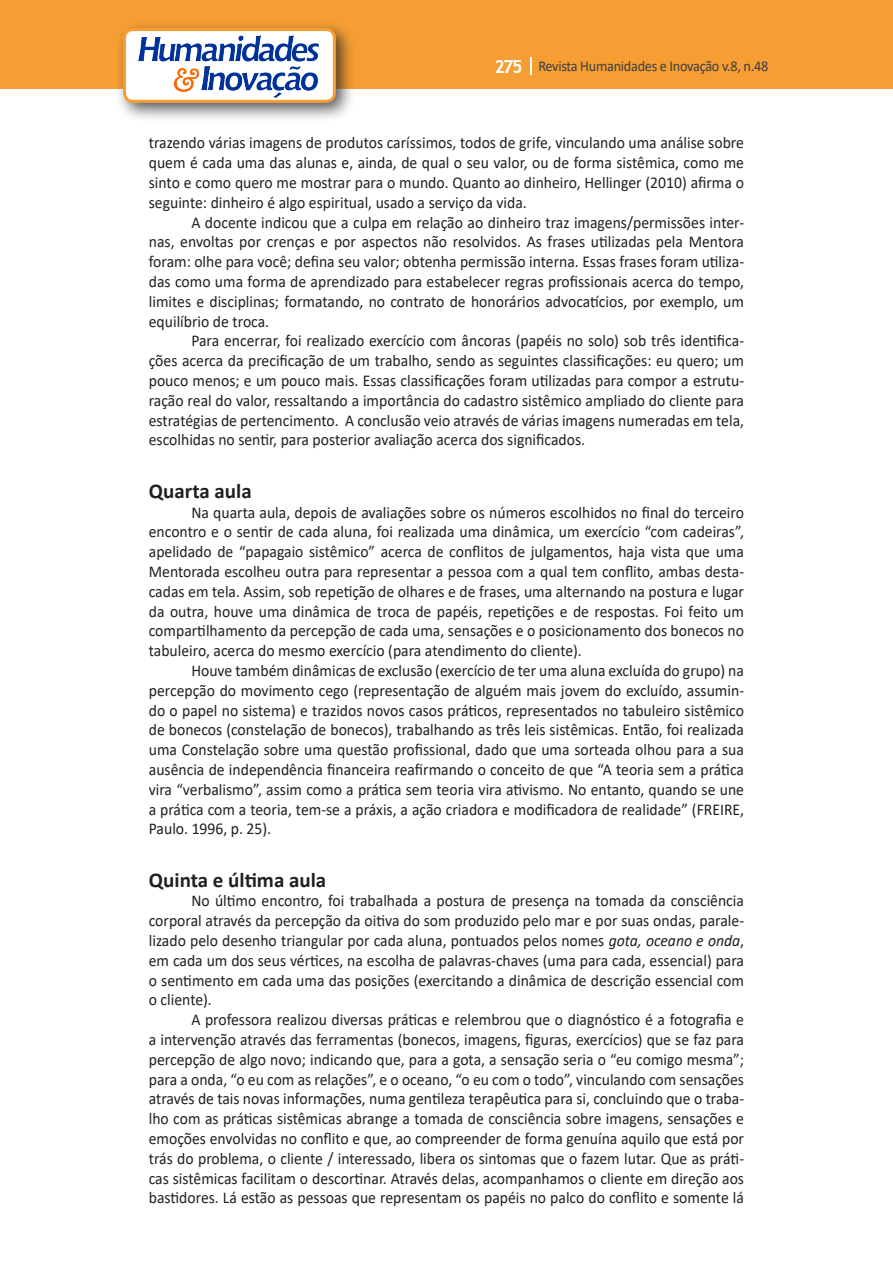
<style>
.page{position:relative;width:893px;height:1263px;background:#fff}
.page>*{position:absolute;margin:0;border:0;box-sizing:border-box;transform-origin:0 0}
.Titulo_2{font:700 21px "Calibri";color:#231f20}
.Texto{font:16.5px/19.8px "Calibri";color:#231f20;text-align:justify;scale:.95 1}
.Texto-2{font:16.5px/19.8px "Calibri";color:#202124;text-align:justify;scale:.95 1}
.t1{font:15px "Calibri";letter-spacing:-.02em;color:#3e3e3f;scale:.95 1}
.s1{font-family:"Trebuchet MS";font-weight:700;font-size:18px;color:#fff}
.s2{font-style:italic}
.s3{color:#231f20}
</style>
<div class="page">
<div style="left:0;top:0;width:893px;height:88px;background:#f69e34"></div>
<svg style="left:530px;top:57px;width:2px;height:18px"></svg>
<div style="left:115px;top:20px;width:241px;height:103px;background:#231f20;opacity:.75"></div>
<div style="left:125px;top:30px;width:209px;height:71px;background:#fff;border-radius:9px"></div>
<img style="left:138px;top:35px;width:181px;height:62px">
<div style="left:123px;top:28px;width:213px;height:75px;border:3px solid #f69e34;border-radius:9px"></div>
<p class="t1" style="left:495px;top:56px;width:290px"><span class="s1">275</span> Revista Humanidades e Inovação v.8, n.48</p>
<p class="Texto" style="left:149px;top:133px;width:628px">trazendo várias imagens de produtos caríssimos, todos de grife, vinculando uma análise sobre quem é cada uma das alunas e, ainda, de qual o seu valor, ou de forma sistêmica, como me sinto e como quero me mostrar para o mundo. Quanto ao dinheiro, Hellinger (2010) afirma o seguinte: dinheiro é algo espiritual, usado a serviço da vida.</p>
<p class="Texto" style="left:149px;top:212px;width:628px;text-indent:43px">A docente indicou que a culpa em relação ao dinheiro traz imagens/permissões inter&shy;nas, envoltas por crenças e por aspectos não resolvidos. As frases utilizadas pela Mentora foram: olhe para você; defina seu valor; obtenha permissão interna. Essas frases foram utiliza&shy;das como uma forma de aprendizado para estabelecer regras profissionais acerca do tempo, limites e disciplinas; formatando, no contrato de honorários advocatícios, por exemplo, um equilíbrio de troca.</p>
<p class="Texto" style="left:149px;top:331px;width:628px;text-indent:43px">Para encerrar, foi realizado exercício com âncoras (papéis no solo) sob três identifica&shy;ções acerca da precificação de um trabalho, sendo as seguintes classificações: eu quero; um pouco menos; e um pouco mais. Essas classificações foram utilizadas para compor a estrutu&shy;ração real do valor, ressaltando a importância do cadastro sistêmico ampliado do cliente para estratégias de pertencimento. A conclusão veio através de várias imagens numeradas em tela, escolhidas no sentir, para posterior avaliação acerca dos significados.</p>
<p class="Titulo_2" style="left:149px;top:476px;width:104px">Quarta aula</p>
<p class="Texto" style="left:149px;top:502px;width:628px;text-indent:43px">Na quarta aula, depois de avaliações sobre os números escolhidos no final do terceiro encontro e o sentir de cada aluna, foi realizada uma dinâmica, um exercício “com cadeiras”, apelidado de “papagaio sistêmico” acerca de conflitos de julgamentos, haja vista que uma Mentorada escolheu outra para representar a pessoa com a qual tem conflito, ambas desta&shy;cadas em tela. Assim, sob repetição de olhares e de frases, uma alternando na postura e lugar da outra, houve uma dinâmica de troca de papéis, repetições e de respostas. Foi feito um compartilhamento da percepção de cada uma, sensações e o posicionamento dos bonecos no tabuleiro, acerca do mesmo exercício (para atendimento do cliente).</p>
<p class="Texto" style="left:149px;top:660px;width:628px;text-indent:43px">Houve também dinâmicas de exclusão (exercício de ter uma aluna excluída do grupo) na percepção do movimento cego (representação de alguém mais jovem do excluído, assumin&shy;do o papel no sistema) e trazidos novos casos práticos, representados no tabuleiro sistêmico de bonecos (constelação de bonecos), trabalhando as três leis sistêmicas. Então, foi realizada uma Constelação sobre uma questão profissional, dado que uma sorteada olhou para a sua ausência de independência financeira reafirmando o conceito de que “A teoria sem a prática vira “verbalismo”, assim como a prática sem teoria vira ativismo. No entanto, quando se une a prática com a teoria, tem-se a práxis, a ação criadora e modificadora de realidade” (FREIRE, Paulo. 1996, p. 25).</p>
<p class="Titulo_2" style="left:149px;top:865px;width:179px">Quinta e última aula</p>
<p class="Texto" style="left:149px;top:890px;width:628px;text-indent:43px">No último encontro, foi trabalhada a postura de presença na tomada da consciência corporal através da percepção da oitiva do som produzido pelo mar e por suas ondas, parale&shy;lizado pelo desenho triangular por cada aluna, pontuados pelos nomes <span class="s2">gota, oceano e onda</span>, em cada um dos seus vértices, na escolha de palavras-chaves (uma para cada, essencial) para o sentimento em cada uma das posições (exercitando a dinâmica de descrição essencial com o cliente).</p>
<p class="Texto-2" style="left:149px;top:1009px;width:628px;text-indent:43px"><span class="s3">A professora realizou diversas práticas e relembrou que o diagnóstico é a fotografia e a intervenção através das ferramentas (bonecos, imagens, figuras, exercícios) que se faz para percepção de algo novo; indicando que, para a gota, a sensação seria o “eu comigo mesma”; para a onda, “o eu com as relações”, e o oceano, “o eu com o todo”, vinculando com sensações através de tais novas informações, numa gentileza terapêutica para si, concluindo que o</span> traba&shy;lho com as práticas sistêmicas abrange a tomada de consciência sobre imagens, sensações e emoções envolvidas no conflito e que, ao compreender de forma genuína aquilo que está por trás do problema, o cliente / interessado, libera os sintomas que o fazem lutar. Que as práti&shy;cas sistêmicas facilitam o descortinar. Através delas, acompanhamos o cliente em direção aos bastidores. Lá estão as pessoas que representam os papéis no palco do conflito e somente lá</p>
</div>
